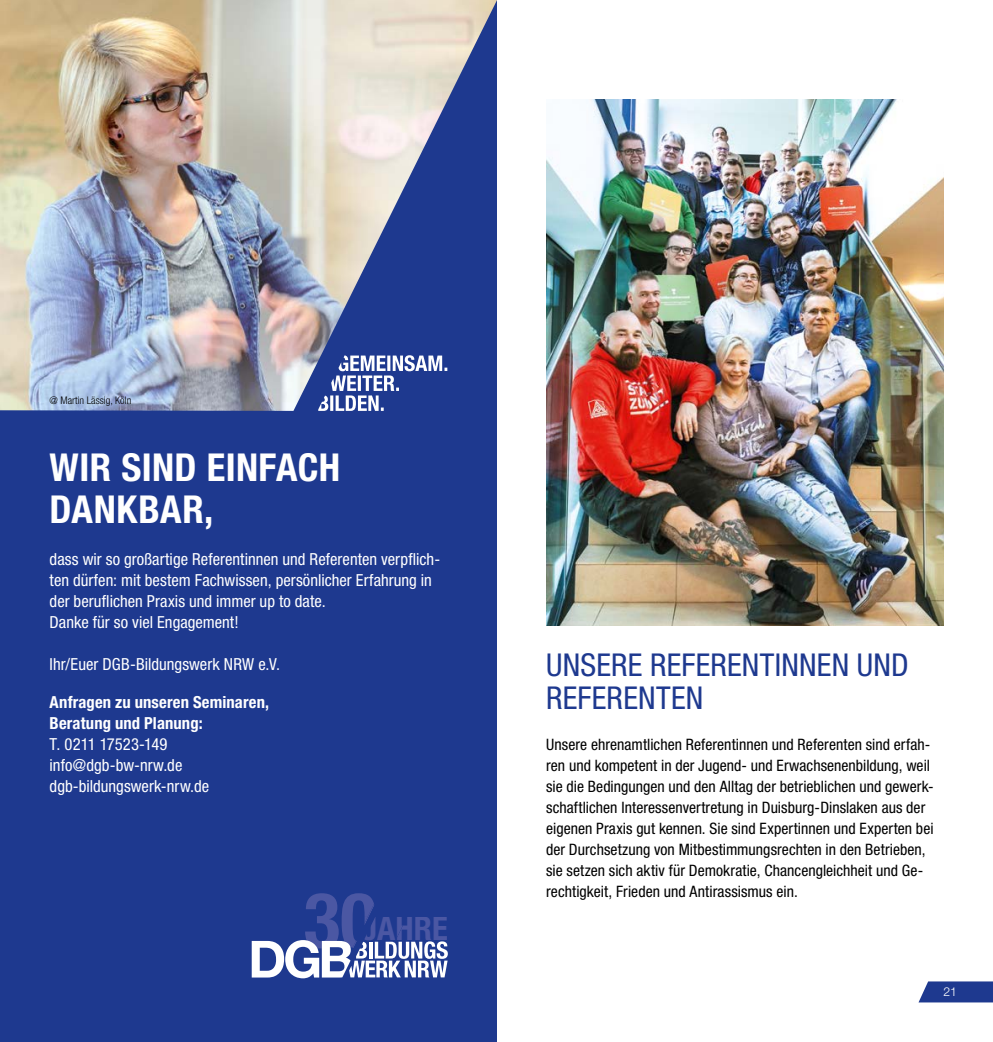
<style>
.page{position:relative;width:993px;height:1042px;background:#fff}
.page>*{position:absolute;margin:0;border:0;box-sizing:border-box;transform-origin:0 0}
.t1{font:700 condensed 38.5px/42px "Helvetica Neue LT Std";letter-spacing:.01em;color:#fff}
.t2{font:700 condensed 32.73px "Helvetica Neue LT Std";color:#4b57a3}
.t3{font:condensed 31.5px/33.2px "Helvetica Neue LT Std";letter-spacing:.005em;color:#1e398f}
.t4{font:condensed 16.62px/21px "Helvetica Neue LT Std";color:#fff}
.t5{font:700 condensed 16.62px/21px "Helvetica Neue LT Std";letter-spacing:.01em;color:#fff}
.t6{font:condensed 15.75px/21px "Helvetica Neue LT Std";color:#000}
.t7{font:300 12.25px "Helvetica Neue LT Std";color:#fff}
.t8{font:300 condensed 10.5px "Helvetica Neue LT Std";color:#000}
</style>
<div class="page">
<div style="left:0;top:0;width:496px;height:1042px;background:#1e398f"></div>
<img style="left:0;top:0;width:497px;height:411px">
<svg style="left:318px;top:355px;width:129px;height:56px"></svg>
<svg style="left:251px;top:893px;width:196px;height:85px"></svg>
<img style="left:546px;top:99px;width:397px;height:526px">
<svg style="left:918px;top:981px;width:74px;height:21px"></svg>
<p class="t8" style="left:50px;top:394px;width:83px">@ Martin Lässig, Köln</p>
<h1 class="t1" style="left:50px;top:445px;width:292px">WIR SIND EINFACH<br>DANKBAR,</h1>
<p class="t4" style="left:50px;top:548px;width:392px">dass wir so großartige Referentinnen und Referenten verpflich&shy;ten dürfen: mit bestem Fachwissen, persönlicher Erfahrung in der beruflichen Praxis und immer up to date.<br>Danke für so viel Engagement!</p>
<p class="t4" style="left:50px;top:653px;width:232px">Ihr/Euer DGB-Bildungswerk NRW e.V.</p>
<p class="t5" style="left:50px;top:692px;width:221px">Anfragen zu unseren Seminaren,<br>Beratung und Planung:</p>
<p class="t4" style="left:50px;top:734px;width:161px">T. 0211 17523-149 info@dgb-bw-nrw.de dgb-bildungswerk-nrw.de</p>
<h2 class="t2" style="left:362px;top:909px;width:87px">JAHRE</h2>
<h3 class="t3" style="left:546px;top:648px;width:364px">UNSERE REFERENTINNEN UND<br>REFERENTEN</h3>
<p class="t6" style="left:546px;top:734px;width:389px">Unsere ehrenamtlichen Referentinnen und Referenten sind erfah&shy;ren und kompetent in der Jugend- und Erwachsenenbildung, weil sie die Bedingungen und den Alltag der betrieblichen und gewerk&shy;schaftlichen Interessenvertretung in Duisburg-Dinslaken aus der eigenen Praxis gut kennen. Sie sind Expertinnen und Experten bei der Durchsetzung von Mitbestimmungsrechten in den Betrieben, sie setzen sich aktiv für Demokratie, Chancengleichheit und Ge&shy;rechtigkeit, Frieden und Antirassismus ein.</p>
<p class="t7" style="left:943px;top:984px;width:15px">21</p>
</div>
